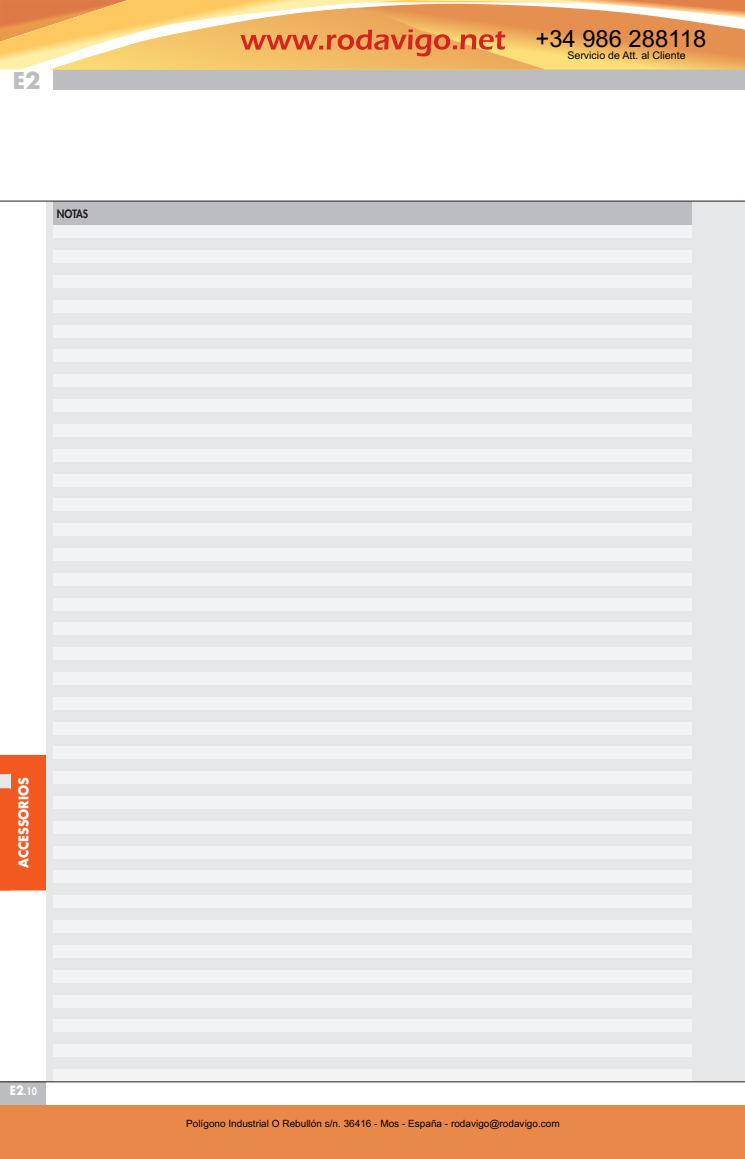
<style>
.page{position:relative;width:745px;height:1159px;background:#fff}
.page>*{position:absolute;margin:0;border:0;box-sizing:border-box;transform-origin:0 0}
.t1{font:23.75px "Arial";color:#000}
.t2{font:700 22.5px "Futura Std";color:#bcbdc0}
.t3{font:700 13.12px "Futura Std";color:#fff;scale:.95 1}
.t4{font:800 11.25px "Futura Std";color:#231f20;scale:.9 1}
.t5{font:10.62px "Arial";color:#000}
.t6{font:10px "Arial";color:#000}
.t7{font:800 10px "Futura Std";color:#fff;scale:.9 1}
.s1{font-weight:700;font-size:12.5px}
</style>
<div class="page">
<div style="left:0;top:1081px;width:46px;height:25px;background:#bcbdc0"></div>
<div style="left:53px;top:54px;width:691px;height:35px;background:#bcbdc0"></div>
<div style="left:0;top:754px;width:46px;height:138px;background:#f15921"></div>
<hr style="left:0;top:752px;width:46px;height:3px;background:#fff">
<hr style="left:0;top:890px;width:46px;height:3px;background:#fff">
<div style="left:0;top:773px;width:11px;height:16px;background:#e6e7e9"></div>
<svg style="left:0;top:788px;width:11px;height:2px"></svg>
<div style="left:46px;top:201px;width:698px;height:880px;background:#e6e7e9"></div>
<div style="left:53px;top:201px;width:638px;height:25px;background:#bcbdc0"></div>
<div style="left:53px;top:1069px;width:638px;height:12px;background:#f2f3f4"></div>
<div style="left:53px;top:1044px;width:638px;height:13px;background:#f2f3f4"></div>
<div style="left:53px;top:1019px;width:638px;height:13px;background:#f2f3f4"></div>
<div style="left:53px;top:995px;width:638px;height:12px;background:#f2f3f4"></div>
<div style="left:53px;top:970px;width:638px;height:12px;background:#f2f3f4"></div>
<div style="left:53px;top:945px;width:638px;height:12px;background:#f2f3f4"></div>
<div style="left:53px;top:920px;width:638px;height:13px;background:#f2f3f4"></div>
<div style="left:53px;top:895px;width:638px;height:13px;background:#f2f3f4"></div>
<div style="left:53px;top:871px;width:638px;height:12px;background:#f2f3f4"></div>
<div style="left:53px;top:846px;width:638px;height:12px;background:#f2f3f4"></div>
<div style="left:53px;top:821px;width:638px;height:12px;background:#f2f3f4"></div>
<div style="left:53px;top:796px;width:638px;height:13px;background:#f2f3f4"></div>
<div style="left:53px;top:771px;width:638px;height:13px;background:#f2f3f4"></div>
<div style="left:53px;top:747px;width:638px;height:12px;background:#f2f3f4"></div>
<div style="left:53px;top:722px;width:638px;height:12px;background:#f2f3f4"></div>
<div style="left:53px;top:697px;width:638px;height:12px;background:#f2f3f4"></div>
<div style="left:53px;top:672px;width:638px;height:13px;background:#f2f3f4"></div>
<div style="left:53px;top:647px;width:638px;height:13px;background:#f2f3f4"></div>
<div style="left:53px;top:623px;width:638px;height:12px;background:#f2f3f4"></div>
<div style="left:53px;top:598px;width:638px;height:12px;background:#f2f3f4"></div>
<div style="left:53px;top:573px;width:638px;height:12px;background:#f2f3f4"></div>
<div style="left:53px;top:548px;width:638px;height:12px;background:#f2f3f4"></div>
<div style="left:53px;top:523px;width:638px;height:13px;background:#f2f3f4"></div>
<div style="left:53px;top:498px;width:638px;height:13px;background:#f2f3f4"></div>
<div style="left:53px;top:474px;width:638px;height:12px;background:#f2f3f4"></div>
<div style="left:53px;top:449px;width:638px;height:12px;background:#f2f3f4"></div>
<div style="left:53px;top:424px;width:638px;height:12px;background:#f2f3f4"></div>
<div style="left:53px;top:399px;width:638px;height:13px;background:#f2f3f4"></div>
<div style="left:53px;top:374px;width:638px;height:13px;background:#f2f3f4"></div>
<div style="left:53px;top:350px;width:638px;height:12px;background:#f2f3f4"></div>
<div style="left:53px;top:325px;width:638px;height:12px;background:#f2f3f4"></div>
<div style="left:53px;top:300px;width:638px;height:12px;background:#f2f3f4"></div>
<div style="left:53px;top:275px;width:638px;height:13px;background:#f2f3f4"></div>
<div style="left:53px;top:250px;width:638px;height:13px;background:#f2f3f4"></div>
<div style="left:53px;top:226px;width:638px;height:12px;background:#f2f3f4"></div>
<hr style="left:0;top:201px;width:744px;height:1px;background:#231f20">
<hr style="left:0;top:1081px;width:744px;height:1px;background:#231f20">
<div style="left:0;top:1105px;width:744px;height:54px;background:#e88949"></div>
<svg style="left:0;top:0;width:744px;height:70px;background:#f0b56e"></svg>
<h2 class="t2" style="left:13px;top:66px;width:29px">E2</h2>
<p class="t4" style="left:57px;top:207px;width:37px">NOTAS</p>
<h1 class="t1" style="left:535px;top:22px;width:172px">+34 986 288118</h1>
<p class="t5" style="left:567px;top:48px;width:120px">Servicio de Att. al Cliente</p>
<h3 class="t3" style="left:15px;top:868px;width:97px;rotate:-90deg">ACCESSORIOS</h3>
<p class="t7" style="left:10px;top:1085px;width:32px"><span class="s1">E2</span>.10</p>
<p class="t6" style="left:186px;top:1117px;width:375px">Polígono Industrial O Rebullón s/n. 36416 - Mos - España - rodavigo@rodavigo.com</p>
</div>
